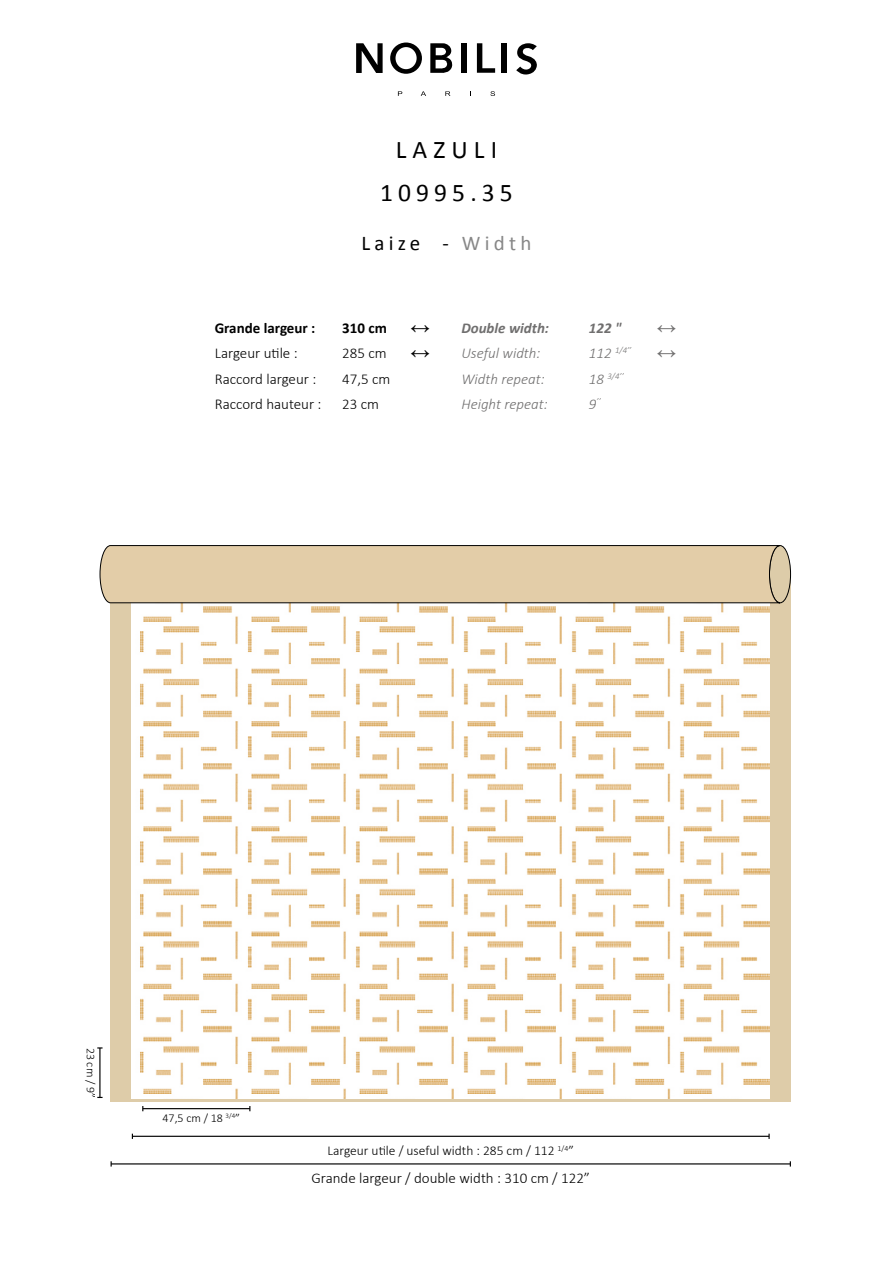
<style>
.page{position:relative;width:893px;height:1263px;background:#fff}
.page>*{position:absolute;margin:0;border:0;box-sizing:border-box;transform-origin:0 0}
.t1{font:25.5px "Calibri";letter-spacing:.22em;color:#000}
.t2{font:21px "Calibri";letter-spacing:.2em;color:#000}
.t3{font:19.5px "Times New Roman";color:#706f6f}
.t4{font:300 15px "Calibri";color:#000}
.t5{font:italic 300 15px "Calibri";color:#706f6f}
.t6{font:700 15px "Calibri";color:#000}
.t7{font:italic 700 15px "Calibri";color:#706f6f}
.t8{font:300 13.5px "Calibri";color:#000}
.t9{font:300 12px "Calibri";color:#000}
.t10{font:italic 300 8.7px "Calibri";color:#706f6f}
.s1{color:#878787}
.s2{font-family:"Times New Roman";font-weight:400;font-size:19.5px}
.s3{font-size:15px}
</style>
<div class="page">
<svg style="left:398px;top:91px;width:4px;height:5px"></svg>
<svg style="left:421px;top:91px;width:5px;height:5px"></svg>
<svg style="left:445px;top:91px;width:5px;height:5px"></svg>
<svg style="left:490px;top:91px;width:5px;height:5px"></svg>
<div style="left:461px;top:43px;width:6px;height:30px;background:#000"></div>
<div style="left:502px;top:43px;width:5px;height:30px;background:#000"></div>
<svg style="left:477px;top:43px;width:18px;height:30px"></svg>
<svg style="left:356px;top:43px;width:27px;height:30px"></svg>
<svg style="left:516px;top:43px;width:21px;height:32px"></svg>
<svg style="left:390px;top:43px;width:32px;height:31px"></svg>
<svg style="left:430px;top:43px;width:22px;height:30px"></svg>
<div style="left:111px;top:574px;width:680px;height:527px;background:#decca9"></div>
<img style="left:132px;top:603px;width:638px;height:495px">
<hr style="left:143px;top:1108px;width:107px;height:1px;background:#000">
<hr style="left:99px;top:1048px;width:2px;height:49px;background:#000">
<hr style="left:132px;top:1136px;width:637px;height:1px;background:#000">
<hr style="left:111px;top:1163px;width:679px;height:1px;background:#000">
<div style="left:769px;top:546px;width:21px;height:57px;background:#ddcca9;border-radius:50%"></div>
<div style="left:769px;top:545px;width:22px;height:58px;border:1px solid #000;border-radius:50%"></div>
<div style="left:99px;top:545px;width:682px;height:58px;background:#e3cda8"></div>
<h1 class="t1" style="left:396px;top:133px;width:103px">LAZULI</h1>
<h1 class="t1" style="left:380px;top:176px;width:134px">10995.35</h1>
<h2 class="t2" style="left:362px;top:230px;width:171px">Laize - <span class="s1">Width</span></h2>
<p class="t6" style="left:215px;top:318px;width:102px">Grande largeur :</p>
<p class="t6" style="left:342px;top:318px;width:89px">310 cm <span class="s2">↔</span></p>
<p class="t7" style="left:461px;top:318px;width:89px">Double width:</p>
<p class="t7" style="left:589px;top:318px;width:34px">122 "</p>
<h3 class="t3" style="left:657px;top:314px;width:21px">↔</h3>
<p class="t4" style="left:215px;top:344px;width:84px">Largeur utile :</p>
<p class="t4" style="left:342px;top:344px;width:89px">285 cm <span class="s2">↔</span></p>
<p class="t5" style="left:461px;top:344px;width:81px">Useful width:</p>
<p class="t10" style="left:589px;top:345px;width:44px"><span class="s3">112</span> 1/4’’</p>
<h3 class="t3" style="left:657px;top:340px;width:21px">↔</h3>
<p class="t4" style="left:215px;top:370px;width:103px">Raccord largeur :</p>
<p class="t4" style="left:342px;top:370px;width:50px">47,5 cm</p>
<p class="t5" style="left:461px;top:370px;width:85px">Width repeat:</p>
<p class="t10" style="left:589px;top:371px;width:36px"><span class="s3">18</span> 3/4’’</p>
<p class="t4" style="left:215px;top:395px;width:108px">Raccord hauteur :</p>
<p class="t4" style="left:342px;top:395px;width:38px">23 cm</p>
<p class="t5" style="left:461px;top:395px;width:88px">Height repeat:</p>
<p class="t10" style="left:589px;top:396px;width:13px"><span class="s3">9</span>’’</p>
<p class="t9" style="left:98px;top:1047px;width:52px;rotate:90deg">23 cm / 9”</p>
<p class="t9" style="left:162px;top:1110px;width:79px">47,5 cm / 18 <sup>3/4</sup>”</p>
<p class="t8" style="left:328px;top:1142px;width:248px">Largeur utile / useful width : 285 cm / 112 <sup>1/4</sup>”</p>
<p class="t4" style="left:311px;top:1169px;width:280px">Grande largeur / double width : 310 cm / 122”</p>
</div>
